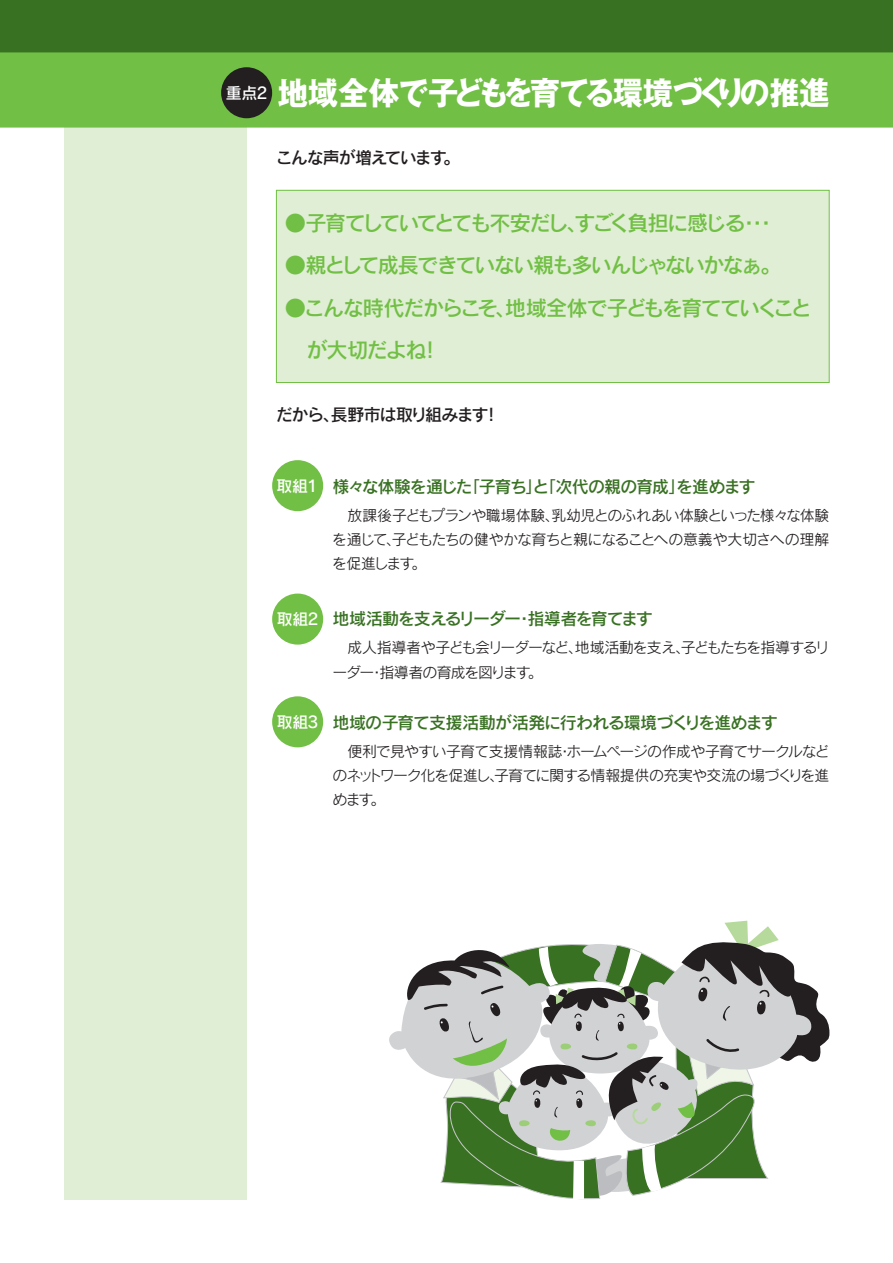
<style>
.page{position:relative;width:893px;height:1263px;background:#fff}
.page>*{position:absolute;margin:0;border:0;box-sizing:border-box;transform-origin:0 0}
.t1{font:700 31.95px "Gothic MB101 Pro";letter-spacing:-.04em;color:#fff;scale:.95 1}
.t2{font:21.3px/42.5px "Rodin Pro DB";letter-spacing:-.1em;color:#71bf44}
.t3{font:21.3px "Rodin Pro DB";letter-spacing:-.135em;color:#71bf44}
.t4{font:16.95px "Rodin Pro DB";letter-spacing:-.065em;color:#397123}
.t5{font:16.95px "Rodin Pro DB";letter-spacing:-.095em;color:#231f20}
.t6{font:15.9px "Rodin Pro DB";letter-spacing:-.03em;color:#fff}
.t7{font:14.85px/24.5px "Rodin Pro M";letter-spacing:-.065em;color:#231f20;text-align:justify}
</style>
<div class="page">
<div style="left:64px;top:0;width:183px;height:1199px;background:#dfeed4"></div>
<div style="left:0;top:52px;width:893px;height:76px;background:#71bf44"></div>
<div style="left:0;top:0;width:893px;height:52px;background:#397123"></div>
<div style="left:276px;top:190px;width:553px;height:192px;background:#dfeed4"></div>
<div style="left:276px;top:190px;width:554px;height:193px;border:1px solid #71bf44"></div>
<div style="left:272px;top:460px;width:51px;height:51px;background:#71bf44;border-radius:50%"></div>
<div style="left:221px;top:67px;width:51px;height:51px;background:#231f20;border-radius:50%"></div>
<div style="left:272px;top:594px;width:51px;height:51px;background:#71bf44;border-radius:50%"></div>
<div style="left:272px;top:696px;width:51px;height:51px;background:#71bf44;border-radius:50%"></div>
<svg style="left:389px;top:921px;width:440px;height:279px"></svg>
<p class="t6" style="left:226px;top:82px;width:43px">重点2</p>
<h1 class="t1" style="left:278px;top:66px;width:582px">地域全体で子どもを育てる環境づくりの推進</h1>
<p class="t5" style="left:276px;top:146px;width:186px">こんな声が増えています。</p>
<h2 class="t3" style="left:285px;top:208px;width:493px">●子育てしていてとても不安だし、すごく負担に感じる・・・</h2>
<h2 class="t2" style="left:285px;top:243px;width:498px">●親として成長できていない親も多いんじゃないかなぁ。</h2>
<h2 class="t2" style="left:285px;top:286px;width:529px">●こんな時代だからこそ、地域全体で子どもを育てていくこと　が大切だよね！</h2>
<p class="t5" style="left:276px;top:403px;width:225px">だから、長野市は取り組みます！</p>
<p class="t6" style="left:277px;top:475px;width:45px">取組１</p>
<p class="t6" style="left:277px;top:609px;width:43px">取組2</p>
<p class="t6" style="left:277px;top:711px;width:43px">取組3</p>
<p class="t4" style="left:332px;top:475px;width:424px">様々な体験を通じた「子育ち」と「次代の親の育成」を進めます</p>
<p class="t7" style="left:332px;top:502px;width:499px">　放課後子どもプランや職場体験、乳幼児とのふれあい体験といった様々な体験を通じて、子どもたちの健やかな育ちと親になることへの意義や大切さへの理解を促進します。</p>
<p class="t4" style="left:332px;top:608px;width:322px">地域活動を支えるリーダー・指導者を育てます</p>
<p class="t7" style="left:332px;top:635px;width:499px">　成人指導者や子ども会リーダーなど、地域活動を支え、子どもたちを指導するリーダー・指導者の育成を図ります。</p>
<p class="t4" style="left:332px;top:711px;width:447px">地域の子育て支援活動が活発に行われる環境づくりを進めます</p>
<p class="t7" style="left:332px;top:738px;width:499px">　便利で見やすい子育て支援情報誌・ホームページの作成や子育てサークルなどのネットワーク化を促進し、子育てに関する情報提供の充実や交流の場づくりを進めます。</p>
</div>
